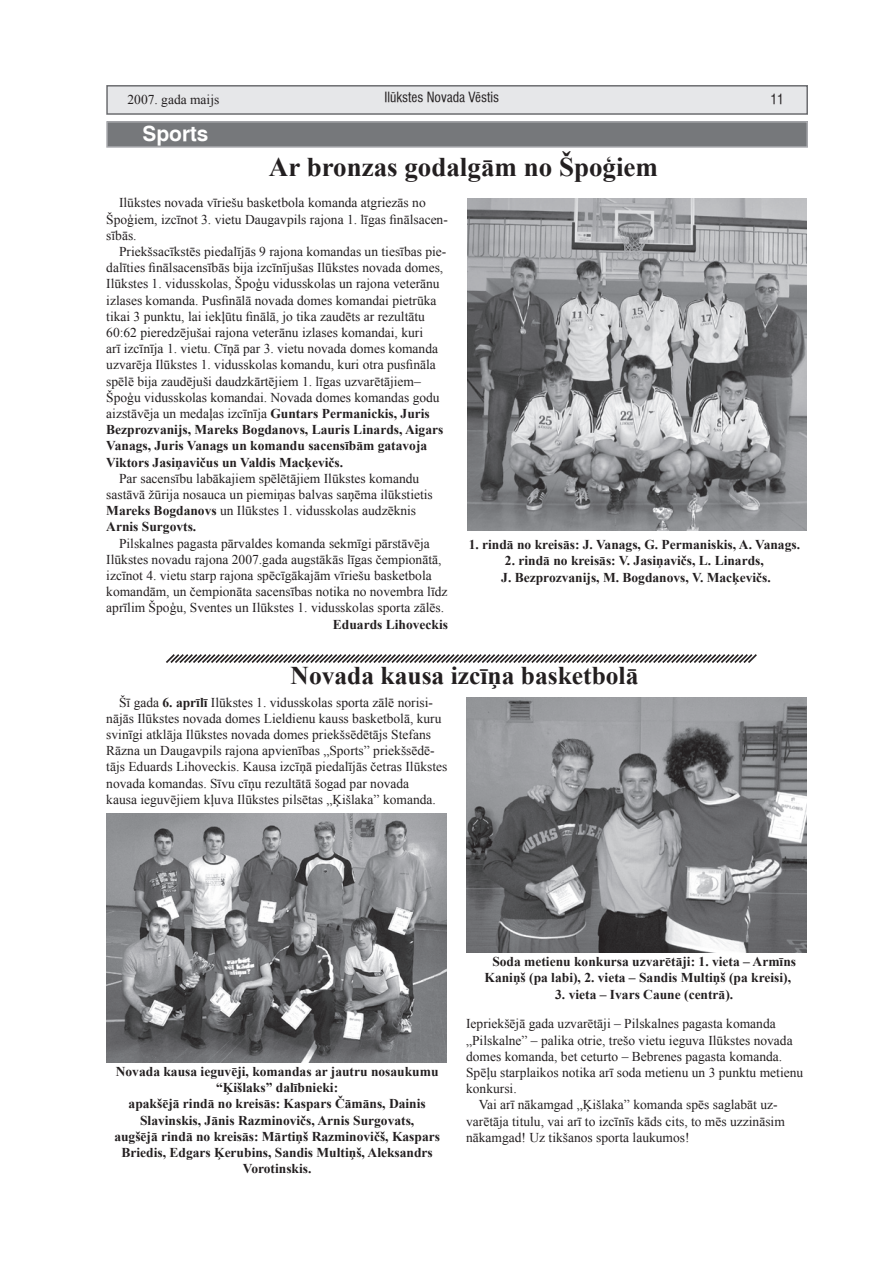
<style>
.page{position:relative;width:893px;height:1263px;background:#fff}
.page>*{position:absolute;margin:0;border:0;box-sizing:border-box;transform-origin:0 0}
.t1{font:700 27px "Times New Roman";color:#231f20}
.t2{font:700 25.5px "Times New Roman";color:#231f20}
.t3{font:700 21px "Swiss 721 TL";color:#fff}
.t4{font:13.5px/16.2px "Times New Roman";color:#231f20}
.t5{font:700 13.5px/16.2px "Times New Roman";color:#231f20;text-align:center}
.t6{font:condensed 13.5px "Swiss 721 TL Baltic";color:#231f20}
.s1{font-weight:700}
</style>
<div class="page">
<div style="left:107px;top:122px;width:700px;height:25px;background:#76787b"></div>
<div style="left:106px;top:121px;width:702px;height:27px;border:2px solid #a8a9ad"></div>
<img style="left:467px;top:198px;width:340px;height:333px">
<svg style="left:166px;top:654px;width:591px;height:9px"></svg>
<img style="left:467px;top:697px;width:339px;height:255px">
<img style="left:106px;top:813px;width:340px;height:249px">
<div style="left:107px;top:86px;width:700px;height:28px;background:#e6e7e9"></div>
<div style="left:106px;top:85px;width:702px;height:30px;border:2px solid #6c6d70"></div>
<p class="t4" style="left:128px;top:91px;width:93px">2007. gada maijs</p>
<p class="t6" style="left:384px;top:89px;width:116px">Ilûkstes Novada Vçstis</p>
<p class="t6" style="left:770px;top:90px;width:15px">11</p>
<h3 class="t3" style="left:142px;top:121px;width:67px">Sports</h3>
<h1 class="t1" style="left:269px;top:148px;width:391px">Ar bronzas godalgām no Špoģiem</h1>
<p class="t4" style="left:106px;top:195px;width:343px;text-indent:13px">Ilūkstes novada vīriešu basketbola komanda atgriezās no<br>Špoģiem, izcīnot 3. vietu Daugavpils rajona 1. līgas finālsacen&shy;sībās.</p>
<p class="t4" style="left:106px;top:243px;width:342px;text-indent:13px">Priekšsacīkstēs piedalījās 9 rajona komandas un tiesības pie&shy;dalīties finālsacensībās bija izcīnījušas Ilūkstes novada domes, Ilūkstes 1. vidusskolas, Špoģu vidusskolas un rajona veterānu izlases komanda. Pusfinālā novada domes komandai pietrūka tikai 3 punktu, lai iekļūtu finālā, jo tika zaudēts ar rezultātu 60:62 pieredzējušai rajona veterānu izlases komandai, kuri<br>arī izcīnīja 1. vietu. Cīņā par 3. vietu novada domes komanda uzvarēja Ilūkstes 1. vidusskolas komandu, kuri otra pusfināla spēlē bija zaudējuši daudzkārtējiem 1. līgas uzvarētājiem– Špoģu vidusskolas komandai. Novada domes komandas godu aizstāvēja un medaļas izcīnīja <span class="s1">Guntars Permanickis, Juris Bezprozvanijs, Mareks Bogdanovs, Lauris Linards, Aigars Vanags, Juris Vanags un komandu sacensībām gatavoja Viktors Jasiņavičus un Valdis Macķevičs.</span></p>
<p class="t4" style="left:106px;top:470px;width:328px;text-indent:13px">Par sacensību labākajiem spēlētājiem Ilūkstes komandu sastāvā žūrija nosauca un piemiņas balvas saņēma ilūkstietis <span class="s1">Mareks Bogdanovs</span> un Ilūkstes 1. vidusskolas audzēknis <span class="s1">Arnis Surgovts.</span></p>
<p class="t4" style="left:106px;top:535px;width:343px;text-indent:13px">Pilskalnes pagasta pārvaldes komanda sekmīgi pārstāvēja Ilūkstes novadu rajona 2007.gada augstākās līgas čempionātā, izcīnot 4. vietu starp rajona spēcīgākajām vīriešu basketbola komandām, un čempionāta sacensības notika no novembra līdz aprīlim Špoģu, Sventes un Ilūkstes 1. vidusskolas sporta zālēs.</p>
<p class="t5" style="left:333px;top:616px;width:117px">Eduards Lihoveckis</p>
<p class="t5" style="left:469px;top:536px;width:333px">1. rindā no kreisās: J. Vanags, G. Permaniskis, A. Vanags.</p>
<p class="t5" style="left:501px;top:552px;width:271px;text-align:left">2. rindā no kreisās: V. Jasiņavičs, L. Linards,<br>J. Bezprozvanijs, M. Bogdanovs, V. Macķevičs.</p>
<h2 class="t2" style="left:291px;top:657px;width:349px">Novada kausa izcīņa basketbolā</h2>
<p class="t4" style="left:106px;top:694px;width:343px;text-indent:13px">Šī gada <span class="s1">6. aprīlī</span> Ilūkstes 1. vidusskolas sporta zālē norisi&shy;nājās Ilūkstes novada domes Lieldienu kauss basketbolā, kuru svinīgi atklāja Ilūkstes novada domes priekšsēdētājs Stefans Rāzna un Daugavpils rajona apvienības „Sports” priekšsēdē&shy;tājs Eduards Lihoveckis. Kausa izcīņā piedalījās četras Ilūkstes novada komandas. Sīvu cīņu rezultātā šogad par novada<br>kausa ieguvējiem kļuva Ilūkstes pilsētas „Ķišlaka” komanda.</p>
<p class="t5" style="left:114px;top:1063px;width:327px">Novada kausa ieguvēji, komandas ar jautru nosaukumu “Ķišlaks” dalībnieki:<br>apakšējā rindā no kreisās: Kaspars Čāmāns, Dainis Slavinskis, Jānis Razminovičs, Arnis Surgovats,<br>augšējā rindā no kreisās: Mārtiņš Razminovičš, Kaspars Briedis, Edgars Ķerubins, Sandis Multiņš, Aleksandrs Vorotinskis.</p>
<p class="t5" style="left:485px;top:953px;width:313px">Soda metienu konkursa uzvarētāji: 1. vieta – Armīns<br>Kaniņš (pa labi), 2. vieta – Sandis Multiņš (pa kreisi),</p>
<p class="t5" style="left:555px;top:986px;width:180px">3. vieta – Ivars Caune (centrā).</p>
<p class="t4" style="left:466px;top:1015px;width:311px">Iepriekšējā gada uzvarētāji – Pilskalnes pagasta komanda</p>
<p class="t4" style="left:466px;top:1032px;width:328px">„Pilskalne” – palika otrie, trešo vietu ieguva Ilūkstes novada</p>
<p class="t4" style="left:466px;top:1048px;width:318px">domes komanda, bet ceturto – Bebrenes pagasta komanda.</p>
<p class="t4" style="left:466px;top:1064px;width:339px">Spēļu starplaikos notika arī soda metienu un 3 punktu metienu</p>
<p class="t4" style="left:466px;top:1080px;width:52px">konkursi.</p>
<p class="t4" style="left:479px;top:1096px;width:300px">Vai arī nākamgad „Ķišlaka” komanda spēs saglabāt uz-</p>
<p class="t4" style="left:466px;top:1113px;width:320px">varētāja titulu, vai arī to izcīnīs kāds cits, to mēs uzzināsim</p>
<p class="t4" style="left:466px;top:1129px;width:225px">nākamgad! Uz tikšanos sporta laukumos!</p>
</div>
